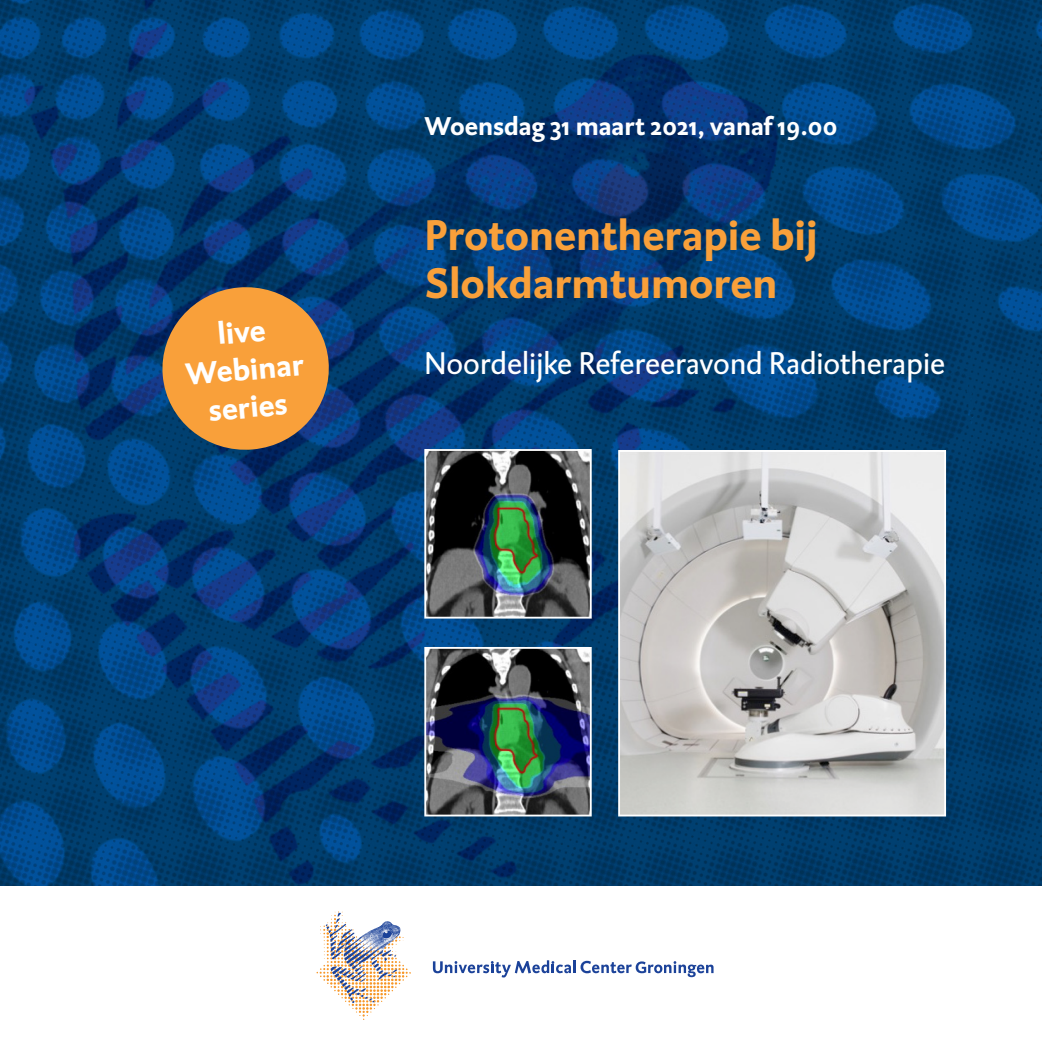
<style>
.page{position:relative;width:1042px;height:1042px;background:#fff}
.page>*{position:absolute;margin:0;border:0;box-sizing:border-box;transform-origin:0 0}
.t1{font:700 43.57px/48.1px "DTL Caspari ST";color:#f9a03a}
.t2{font:32.02px "DTL Caspari ST";color:#fff}
.t3{font:700 31.5px "DTL Caspari ST";color:#fff}
.t4{font:700 26.25px "DTL Caspari ST";color:#fff}
</style>
<div class="page">
<img style="left:0;top:0;width:1042px;height:885px">
<img style="left:316px;top:911px;width:95px;height:109px">
<svg style="left:433px;top:960px;width:280px;height:17px"></svg>
<img style="left:621px;top:453px;width:322px;height:360px">
<div style="left:618px;top:450px;width:328px;height:366px;border:2px solid #fff"></div>
<img style="left:427px;top:452px;width:162px;height:163px">
<div style="left:424px;top:449px;width:168px;height:169px;border:2px solid #fff"></div>
<img style="left:427px;top:650px;width:162px;height:163px">
<div style="left:424px;top:647px;width:168px;height:169px;border:2px solid #fff"></div>
<svg style="left:159px;top:283px;width:173px;height:170px;background:#b4834a"></svg>
<p class="t3" style="left:216px;top:313px;width:50px;rotate:-5deg">live</p>
<p class="t3" style="left:184px;top:353px;width:120px;rotate:-5deg">Webinar</p>
<p class="t3" style="left:207px;top:389px;width:81px;rotate:-5deg">series</p>
<p class="t4" style="left:424px;top:108px;width:415px">Woensdag 31 maart 2021, vanaf 19.00</p>
<p class="t1" style="left:424px;top:210px;width:395px">Protonentherapie bij<br>Slokdarmtumoren</p>
<p class="t2" style="left:424px;top:344px;width:522px">Noordelijke Refereeravond Radiotherapie</p>
</div>
